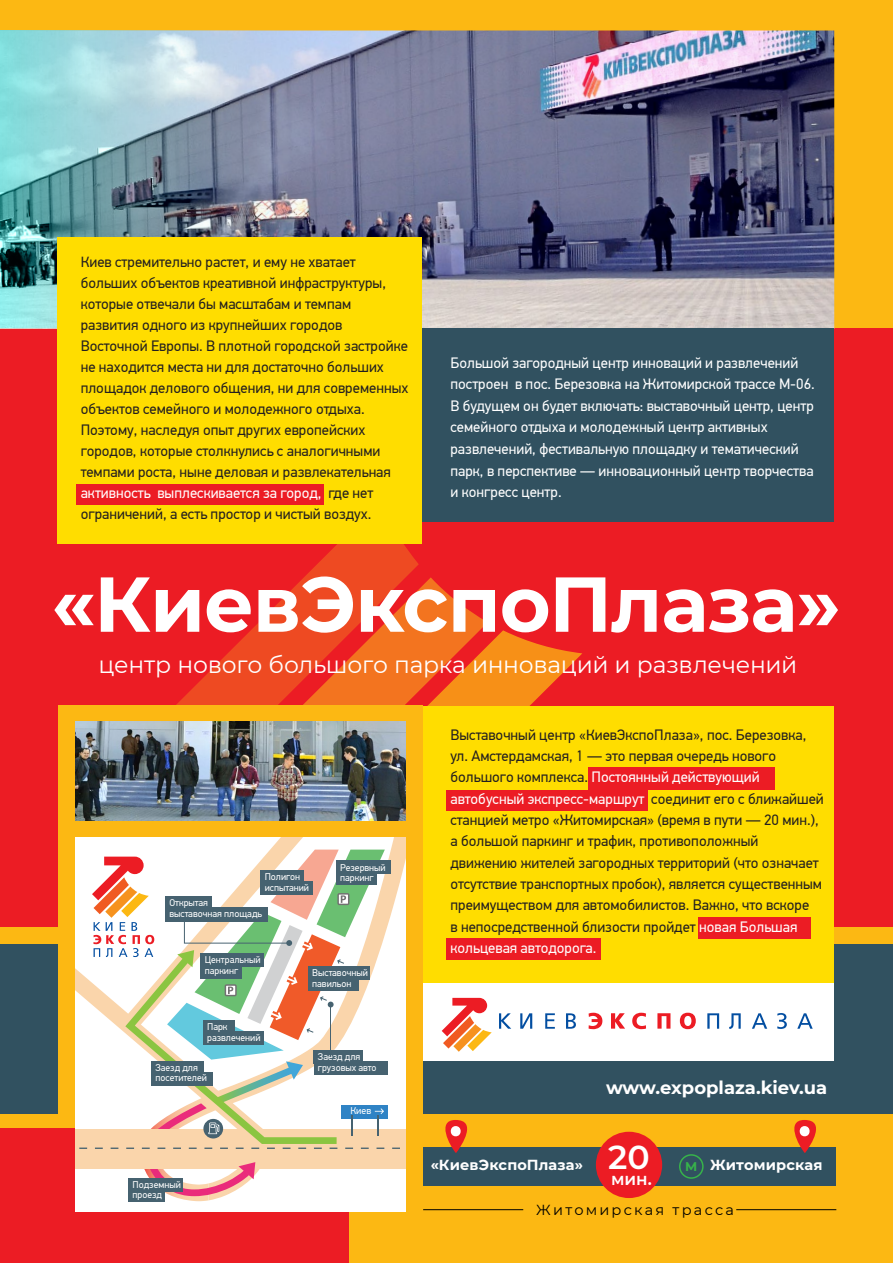
<style>
.page{position:relative;width:893px;height:1263px;background:#fcb813}
.page>*{position:absolute;margin:0;border:0;box-sizing:border-box;transform-origin:0 0}
.t1{font:700 77.7px "Montserrat";letter-spacing:-.015em;color:#fff}
.t2{font:600 33.15px "Montserrat";color:#fff}
.t3{font:23.4px "Montserrat";letter-spacing:-.01em;color:#fff}
.t4{font:700 18px "Montserrat";color:#fff}
.t5{font:600 16.65px "Montserrat";color:#fff}
.t6{font:15px/21px "PF Din Text Pro";color:#231f20}
.t7{font:15px/21.6px "PF Din Text Pro";color:#fff}
.t8{font:700 14.55px "Montserrat";letter-spacing:.01em;color:#fff}
.t9{font:14.55px "Montserrat";letter-spacing:.15em;color:#000}
.t10{font:10.05px "PF Din Text Pro";color:#fff}
.t11{font:9.75px/10.5px "PF Din Text Pro";color:#fff}
.s1{color:#fff}
.s2{font-size:12.6px;color:#37b34a}
</style>
<div class="page">
<div style="left:0;top:328px;width:893px;height:598px;background:#ec1c24"></div>
<div style="left:0;top:944px;width:893px;height:170px;background:#315160"></div>
<div style="left:0;top:1129px;width:349px;height:134px;background:#ec1c24"></div>
<img style="left:0;top:30px;width:834px;height:299px">
<svg style="left:488px;top:630px;width:94px;height:76px;fill:#f79017"></svg>
<svg style="left:127px;top:543px;width:292px;height:163px"></svg>
<svg style="left:224px;top:577px;width:264px;height:129px"></svg>
<div style="left:403px;top:329px;width:431px;height:193px;background:#315160"></div>
<div style="left:379px;top:783px;width:455px;height:277px;background:#fff"></div>
<div style="left:380px;top:706px;width:454px;height:277px;background:#fd0"></div>
<div style="left:588px;top:767px;width:186px;height:23px;background:#ec1c24"></div>
<div style="left:698px;top:917px;width:112px;height:21px;background:#ec1c24"></div>
<div style="left:446px;top:790px;width:202px;height:20px;background:#ec1c24"></div>
<div style="left:58px;top:706px;width:365px;height:418px;background:#fcb813"></div>
<hr style="left:423px;top:1209px;width:100px;height:1px;background:#000">
<hr style="left:736px;top:1209px;width:100px;height:1px;background:#000">
<div style="left:423px;top:1147px;width:412px;height:38px;background:#315160"></div>
<svg style="left:445px;top:1120px;width:23px;height:33px"></svg>
<svg style="left:794px;top:1120px;width:22px;height:33px"></svg>
<div style="left:679px;top:1154px;width:25px;height:25px;border:2px solid #37b34a;border-radius:50%"></div>
<div style="left:596px;top:1132px;width:66px;height:66px;background:#ec1c24;border-radius:50%"></div>
<img style="left:75px;top:722px;width:331px;height:98px">
<div style="left:75px;top:837px;width:331px;height:374px;background:#fff"></div>
<svg style="left:385px;top:837px;width:21px;height:238px"></svg>
<div style="left:341px;top:1105px;width:47px;height:13px;background:#2f83c5"></div>
<div style="left:336px;top:861px;width:55px;height:13px;background:#466270"></div>
<div style="left:314px;top:1061px;width:74px;height:13px;background:#466270"></div>
<div style="left:75px;top:1129px;width:331px;height:39px;background:#fad5ab"></div>
<svg style="left:392px;top:1147px;width:8px;height:2px"></svg>
<div style="left:128px;top:1189px;width:37px;height:13px;background:#466270"></div>
<svg style="left:75px;top:837px;width:310px;height:364px"></svg>
<div style="left:446px;top:938px;width:154px;height:22px;background:#ec1c24"></div>
<img style="left:0;top:31px;width:309px;height:297px">
<svg style="left:442px;top:998px;width:50px;height:54px"></svg>
<svg style="left:589px;top:1013px;width:107px;height:16px"></svg>
<svg style="left:499px;top:1013px;width:77px;height:16px"></svg>
<svg style="left:707px;top:1013px;width:106px;height:16px"></svg>
<div style="left:57px;top:237px;width:365px;height:306px;background:#fd0"></div>
<div style="left:76px;top:484px;width:248px;height:21px;background:#ec1c24"></div>
<p class="t6" style="left:81px;top:251px;width:329px">Киев стремительно растет, и ему не хватает больших объектов креативной инфраструктуры, которые отвечали бы масштабам и темпам развития одного из крупнейших городов Восточной Европы. В плотной городской застройке не находится места ни для достаточно больших площадок делового общения, ни для современных объектов семейного и молодежного отдыха.<br>Поэтому, наследуя опыт других европейских городов, которые столкнулись с аналогичными темпами роста, ныне деловая и развлекательная <span class="s1">активность выплескивается за город,</span> где нет ограничений, а есть простор и чистый воздух.</p>
<p class="t7" style="left:450px;top:352px;width:366px">Большой загородный центр инноваций и развлечений построен в пос. Березовка на Житомирской трассе М-06.<br>В будущем он будет включать: выставочный центр, центр семейного отдыха и молодежный центр активных развлечений, фестивальную площадку и тематический парк, в перспективе — инновационный центр творчества и конгресс центр.</p>
<h1 class="t1" style="left:51px;top:548px;width:792px">«КиевЭкспоПлаза»</h1>
<h3 class="t3" style="left:99px;top:649px;width:700px">центр нового большого парка инноваций и развлечений</h3>
<p class="t11" style="left:265px;top:872px;width:46px">Полигон испытаний</p>
<p class="t11" style="left:169px;top:897px;width:94px">Открытая выставочная площадь</p>
<p class="t11" style="left:340px;top:862px;width:47px">Резервный паркинг</p>
<p class="t11" style="left:205px;top:955px;width:57px">Центральный паркинг</p>
<p class="t11" style="left:207px;top:1022px;width:55px">Парк развлечений</p>
<p class="t11" style="left:155px;top:1062px;width:53px">Заезд для посетителей</p>
<p class="t11" style="left:133px;top:1179px;width:50px">Подземный проезд</p>
<p class="t11" style="left:312px;top:967px;width:57px">Выставочный павильон</p>
<p class="t11" style="left:318px;top:1051px;width:60px">Заезд для грузовых авто</p>
<p class="t10" style="left:350px;top:1105px;width:22px">Киев</p>
<p class="t6" style="left:450px;top:724px;width:375px">Выставочный центр «КиевЭкспоПлаза», пос. Березовка, ул. Амстердамская, 1 — это первая очередь нового большого комплекса. <span class="s1">Постоянный действующий автобусный экспресс-маршрут</span> соединит его с ближайшей станцией метро «Житомирская» (время в пути — 20 мин.), а большой паркинг и трафик, противоположный движению жителей загородных территорий (что означает отсутствие транспортных пробок), является существенным преимуществом для автомобилистов. Важно, что вскоре<br>в непосредственной близости пройдет <span class="s1">новая Большая кольцевая автодорога.</span></p>
<p class="t8" style="left:431px;top:1155px;width:154px">«КиевЭкспоПлаза»</p>
<p class="t4" style="left:606px;top:1075px;width:223px">www.expoplaza.kiev.ua</p>
<h2 class="t2" style="left:608px;top:1134px;width:43px">20</h2>
<p class="t5" style="left:611px;top:1168px;width:42px">мин.</p>
<p class="t8" style="left:685px;top:1155px;width:139px"><span class="s2">М</span> Житомирская</p>
<p class="t9" style="left:536px;top:1199px;width:199px">Житомирская трасса</p>
</div>
